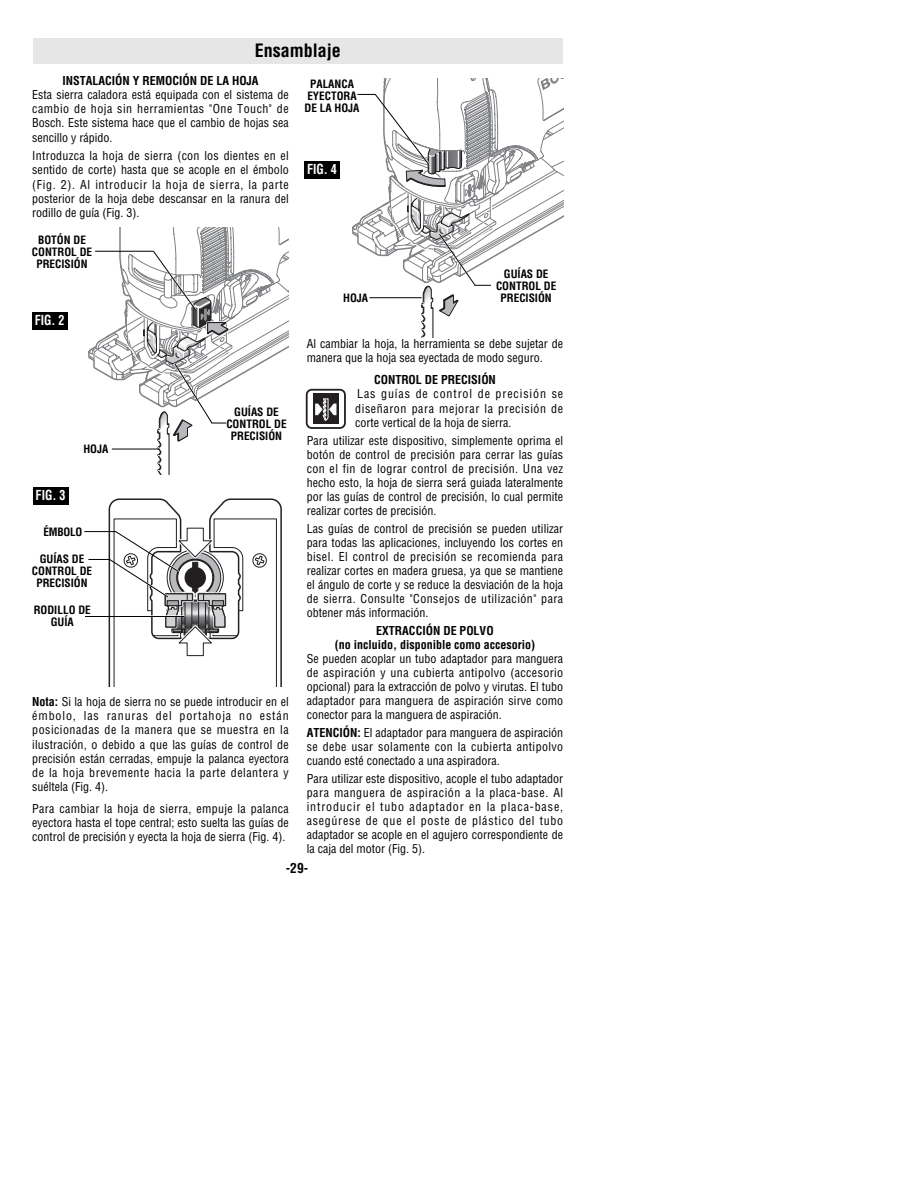
<style>
.page{position:relative;width:918px;height:1188px;background:#fff}
.page>*{position:absolute;margin:0;border:0;box-sizing:border-box;transform-origin:0 0}
.t1{font:700 condensed 18px "Helvetica";color:#000}
.t2{font:700 condensed 13.5px "Helvetica";color:#fff;scale:.9 1}
.t3{font:700 condensed 13.5px "Helvetica";color:#000}
.t4{font:condensed 12px/14px "Helvetica";color:#000;text-align:justify}
.t5{font:700 condensed 12px/14px "Helvetica";color:#000;text-align:center}
.t6{font:700 condensed 11.25px/12px "Helvetica";color:#000;text-align:center}
.s1{font-weight:700}
</style>
<div class="page">
<div style="left:33px;top:38px;width:529px;height:26px;background:#e6e6e6"></div>
<div style="left:32px;top:312px;width:36px;height:18px;background:#000"></div>
<svg style="left:88px;top:228px;width:200px;height:247px"></svg>
<hr style="left:85px;top:616px;width:99px;height:1px;background:#000">
<svg style="left:88px;top:498px;width:194px;height:188px"></svg>
<hr style="left:84px;top:531px;width:32px;height:1px;background:#000">
<div style="left:33px;top:487px;width:36px;height:18px;background:#000"></div>
<div style="left:306px;top:389px;width:40px;height:40px;border:2px solid #231f20;border-radius:5px"></div>
<div style="left:313px;top:394px;width:26px;height:30px;background:#231f20"></div>
<svg style="left:315px;top:398px;width:22px;height:23px"></svg>
<svg style="left:352px;top:38px;width:212px;height:300px"></svg>
<div style="left:304px;top:161px;width:36px;height:18px;background:#000"></div>
<h1 class="t1" style="left:255px;top:44px;width:87px">Ensamblaje</h1>
<p class="t5" style="left:62px;top:74px;width:198px">INSTALACIÓN Y REMOCIÓN DE LA HOJA</p>
<p class="t4" style="left:32px;top:88px;width:258px">Esta sierra caladora está equipada con el sistema de cambio de hoja sin herramientas "One Touch" de Bosch. Este sistema hace que el cambio de hojas sea sencillo y rápido.</p>
<p class="t4" style="left:32px;top:150px;width:258px">Introduzca la hoja de sierra (con los dientes en el sentido de corte) hasta que se acople en el émbolo (Fig. 2). Al introducir la hoja de sierra, la parte posterior de la hoja debe descansar en la ranura del rodillo de guía (Fig. 3).</p>
<p class="t6" style="left:305px;top:78px;width:56px">PALANCA<br>EYECTORA<br>DE LA HOJA</p>
<p class="t2" style="left:307px;top:164px;width:35px">FIG. 4</p>
<p class="t6" style="left:32px;top:235px;width:62px">BOTÓN DE<br>CONTROL DE<br>PRECISIÓN</p>
<p class="t2" style="left:35px;top:315px;width:35px">FIG. 2</p>
<p class="t6" style="left:343px;top:293px;width:26px">HOJA</p>
<p class="t6" style="left:496px;top:269px;width:62px">GUÍAS DE<br>CONTROL DE<br>PRECISIÓN</p>
<p class="t2" style="left:36px;top:490px;width:35px">FIG. 3</p>
<p class="t6" style="left:83px;top:444px;width:26px">HOJA</p>
<p class="t6" style="left:43px;top:527px;width:40px">ÉMBOLO</p>
<p class="t6" style="left:32px;top:554px;width:62px">GUÍAS DE<br>CONTROL DE<br>PRECISIÓN</p>
<p class="t6" style="left:34px;top:605px;width:59px">RODILLO DE<br>GUÍA</p>
<p class="t6" style="left:226px;top:407px;width:62px">GUÍAS DE<br>CONTROL DE<br>PRECISIÓN</p>
<p class="t4" style="left:32px;top:695px;width:258px"><span class="s1">Nota:</span> Si la hoja de sierra no se puede introducir en el émbolo, las ranuras del portahoja no están posicionadas de la manera que se muestra en la ilustración, o debido a que las guías de control de precisión están cerradas, empuje la palanca eyectora de la hoja brevemente hacia la parte delantera y suéltela (Fig. 4).</p>
<p class="t4" style="left:32px;top:802px;width:258px">Para cambiar la hoja de sierra, empuje la palanca eyectora hasta el tope central; esto suelta las guías de control de precisión y eyecta la hoja de sierra (Fig. 4).</p>
<p class="t4" style="left:307px;top:338px;width:258px">Al cambiar la hoja, la herramienta se debe sujetar de manera que la hoja sea eyectada de modo seguro.</p>
<p class="t5" style="left:374px;top:374px;width:123px">CONTROL DE PRECISIÓN</p>
<p class="t4" style="left:355px;top:388px;width:210px">Las guías de control de precisión se diseñaron para mejorar la precisión de corte vertical de la hoja de sierra.</p>
<p class="t4" style="left:307px;top:435px;width:258px">Para utilizar este dispositivo, simplemente oprima el botón de control de precisión para cerrar las guías con el fin de lograr control de precisión. Una vez hecho esto, la hoja de sierra será guiada lateralmente por las guías de control de precisión, lo cual permite realizar cortes de precisión.</p>
<p class="t4" style="left:307px;top:523px;width:258px">Las guías de control de precisión se pueden utilizar para todas las aplicaciones, incluyendo los cortes en bisel. El control de precisión se recomienda para realizar cortes en madera gruesa, ya que se mantiene el ángulo de corte y se reduce la desviación de la hoja de sierra. Consulte "Consejos de utilización" para obtener más información.</p>
<p class="t5" style="left:335px;top:625px;width:202px">EXTRACCIÓN DE POLVO<br>(no incluido, disponible como accesorio)</p>
<p class="t4" style="left:307px;top:653px;width:258px">Se pueden acoplar un tubo adaptador para manguera de aspiración y una cubierta antipolvo (accesorio opcional) para la extracción de polvo y virutas. El tubo adaptador para manguera de aspiración sirve como conector para la manguera de aspiración.</p>
<p class="t4" style="left:307px;top:727px;width:258px"><span class="s1">ATENCIÓN:</span> El adaptador para manguera de aspiración se debe usar solamente con la cubierta antipolvo cuando esté conectado a una aspiradora.</p>
<p class="t4" style="left:307px;top:773px;width:258px">Para utilizar este dispositivo, acople el tubo adaptador para manguera de aspiración a la placa-base. Al introducir el tubo adaptador en la placa-base, asegúrese de que el poste de plástico del tubo adaptador se acople en el agujero correspondiente de la caja del motor (Fig. 5).</p>
<p class="t3" style="left:286px;top:862px;width:24px">-29-</p>
</div>
